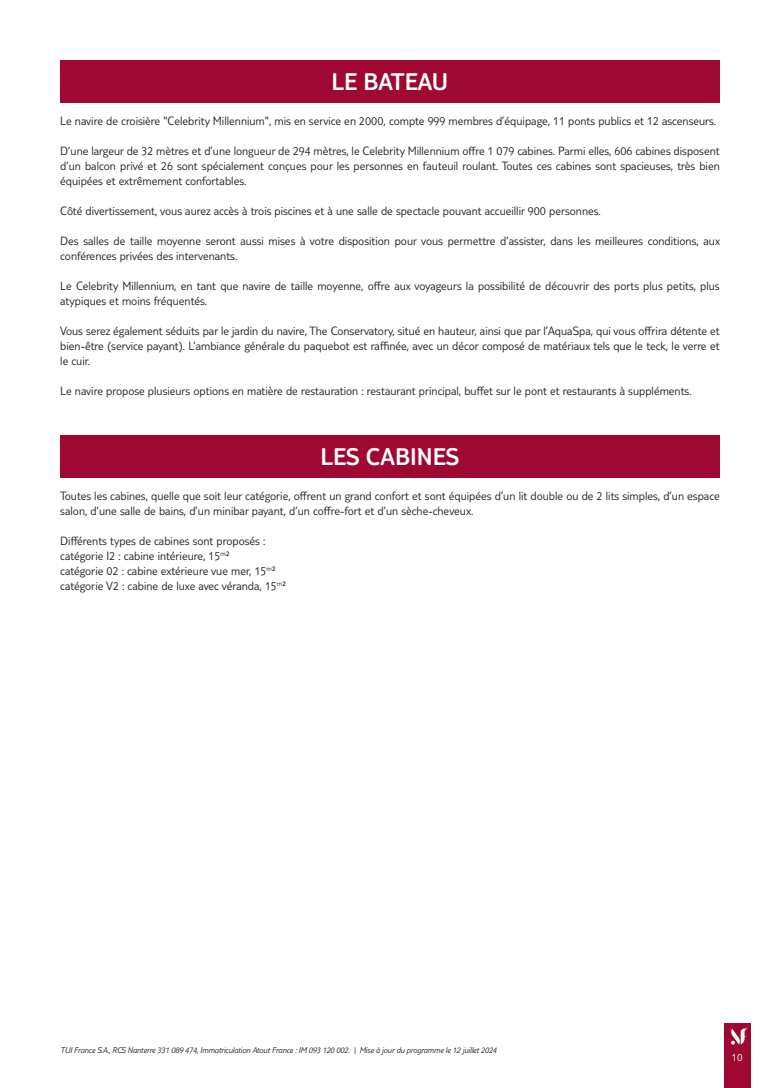
<style>
.page{position:relative;width:780px;height:1088px;background:#fff}
.page>*{position:absolute;margin:0;border:0;box-sizing:border-box;transform-origin:0 0}
.t1{font:300 25px "TUI Type";color:#fff}
.t2{font:300 12.5px/15px "TUI Type";color:#231f20}
.t3{font:300 11.25px "TUI Type";color:#fff}
.t4{font:italic 300 8.75px "TUI Type";letter-spacing:-.02em;color:#231f20}
</style>
<div class="page">
<div style="left:724px;top:1023px;width:26px;height:65px;background:#9e0832"></div>
<svg style="left:731px;top:1028px;width:17px;height:16px"></svg>
<div style="left:60px;top:60px;width:659px;height:43px;background:#9e0832"></div>
<div style="left:60px;top:435px;width:659px;height:43px;background:#9e0832"></div>
<h1 class="t1" style="left:331px;top:67px;width:118px">LE BATEAU</h1>
<p class="t2" style="left:60px;top:113px;width:657px">Le navire de croisière "Celebrity Millennium", mis en service en 2000, compte 999 membres d’équipage, 11 ponts publics et 12 ascenseurs.</p>
<p class="t2" style="left:60px;top:143px;width:661px;text-align:justify">D’une largeur de 32 mètres et d’une longueur de 294 mètres, le Celebrity Millennium offre 1 079 cabines. Parmi elles, 606 cabines disposent d’un balcon privé et 26 sont spécialement conçues pour les personnes en fauteuil roulant. Toutes ces cabines sont spacieuses, très bien équipées et extrêmement confortables.</p>
<p class="t2" style="left:60px;top:203px;width:542px">Côté divertissement, vous aurez accès à trois piscines et à une salle de spectacle pouvant accueillir 900 personnes.</p>
<p class="t2" style="left:60px;top:233px;width:661px">Des salles de taille moyenne seront aussi mises à votre disposition pour vous permettre d’assister, dans les meilleures conditions, aux conférences privées des intervenants.</p>
<p class="t2" style="left:60px;top:278px;width:661px">Le Celebrity Millennium, en tant que navire de taille moyenne, offre aux voyageurs la possibilité de découvrir des ports plus petits, plus atypiques et moins fréquentés.</p>
<p class="t2" style="left:60px;top:323px;width:661px;text-align:justify">Vous serez également séduits par le jardin du navire, The Conservatory, situé en hauteur, ainsi que par l’AquaSpa, qui vous offrira détente et bien-être (service payant). L’ambiance générale du paquebot est raffinée, avec un décor composé de matériaux tels que le teck, le verre et le cuir.</p>
<p class="t2" style="left:60px;top:383px;width:632px">Le navire propose plusieurs options en matière de restauration : restaurant principal, buffet sur le pont et restaurants à suppléments.</p>
<h1 class="t1" style="left:320px;top:442px;width:140px">LES CABINES</h1>
<p class="t2" style="left:60px;top:488px;width:661px">Toutes les cabines, quelle que soit leur catégorie, offrent un grand confort et sont équipées d’un lit double ou de 2 lits simples, d’un espace salon, d’une salle de bains, d’un minibar payant, d’un coffre-fort et d’un sèche-cheveux.</p>
<p class="t2" style="left:60px;top:533px;width:227px">Différents types de cabines sont proposés : catégorie I2 : cabine intérieure, 15<sup>m</sup>²<br>catégorie 02 : cabine extérieure vue mer, 15<sup>m</sup>² catégorie V2 : cabine de luxe avec véranda, 15<sup>m</sup>²</p>
<p class="t4" style="left:60px;top:1045px;width:438px">TUI France S.A., RCS Nanterre 331 089 474, Immatriculation Atout France : IM 093 120 002. | Mise à jour du programme le 12 juillet 2024</p>
<p class="t3" style="left:731px;top:1050px;width:12px">10</p>
</div>
